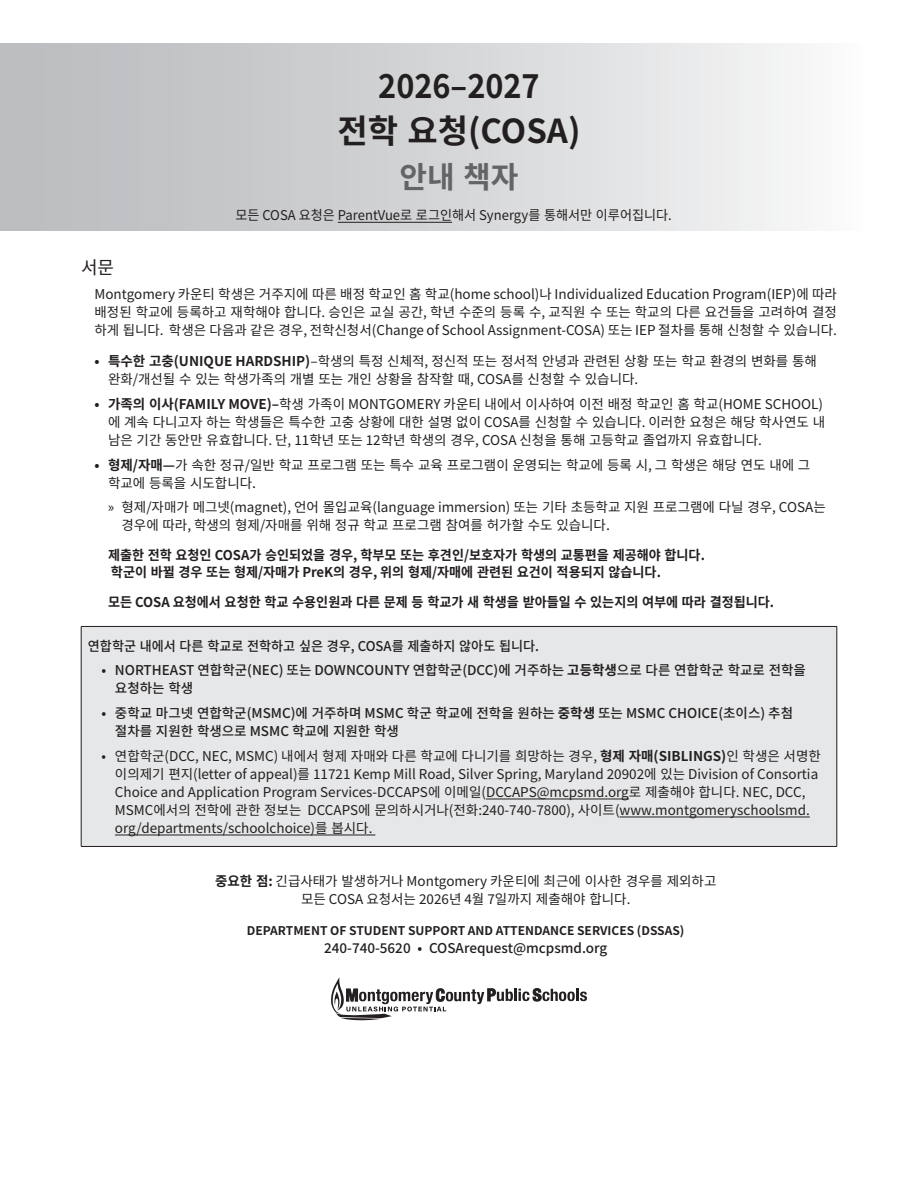
<style>
.page{position:relative;width:918px;height:1188px;background:#fff}
.page>*{position:absolute;margin:0;border:0;box-sizing:border-box;transform-origin:0 0}
.t1{font:700 33px/45px "Source Han Sans KR";color:#231f20;text-align:center;scale:.93 1}
.t2{font:700 30px "Source Han Sans KR";color:#636466}
.t3{font:18px "Source Han Sans KR";color:#231f20}
.t4{font:13.5px/18px "Source Han Sans KR";color:#231f20}
.t5{font:500 13.5px/18px "Source Han Sans KR";color:#231f20}
.t6{font:700 13.5px/16.5px "Source Han Sans KR";color:#231f20}
.t7{font:700 12px "Source Han Sans KR";color:#231f20}
.s1{font-weight:700}
.s2{font-size:14.25px}
</style>
<div class="page">
<div style="left:81px;top:626px;width:756px;height:220px;background:#e6e7e8"></div>
<hr style="left:81px;top:626px;width:756px;height:1px;background:#231f20">
<hr style="left:81px;top:627px;width:1px;height:219px;background:#231f20">
<hr style="left:837px;top:627px;width:1px;height:219px;background:#231f20">
<hr style="left:81px;top:846px;width:756px;height:1px;background:#231f20">
<hr style="left:486px;top:799px;width:143px;height:1px;background:#231f20">
<hr style="left:620px;top:817px;width:190px;height:1px;background:#231f20">
<hr style="left:115px;top:835px;width:260px;height:1px;background:#231f20">
<div style="left:1px;top:43px;width:864px;height:187px;background:linear-gradient(to right,#b5b7ba,#f7f7f8)"></div>
<hr style="left:338px;top:222px;width:114px;height:1px;background:#231f20">
<svg style="left:331px;top:977px;width:256px;height:43px"></svg>
<h1 class="t1" style="left:337px;top:64px;width:263px">2026–2027<br>전학 요청(COSA)</h1>
<h2 class="t2" style="left:400px;top:160px;width:120px">안내 책자</h2>
<p class="t4" style="left:235px;top:206px;width:438px">모든 COSA 요청은 ParentVue로 로그인해서 Synergy를 통해서만 이루어집니다.</p>
<h3 class="t3" style="left:81px;top:257px;width:35px">서문</h3>
<p class="t4" style="left:94px;top:285px;width:744px;text-align:justify">Montgomery 카운티 학생은 거주지에 따른 배정 학교인 홈 학교(home school)나 Individualized Education Program(IEP)에 따라 배정된 학교에 등록하고 재학해야 합니다. 승인은 교실 공간, 학년 수준의 등록 수, 교직원 수 또는 학교의 다른 요건들을 고려하여 결정 하게 됩니다. 학생은 다음과 같은 경우, 전학신청서(Change of School Assignment-COSA) 또는 IEP 절차를 통해 신청할 수 있습니다.</p>
<p class="t4" style="left:108px;top:352px;width:710px;text-indent:-14px"><span class="s1">• 특수한 고충(UNIQUE HARDSHIP)</span>–학생의 특정 신체적, 정신적 또는 정서적 안녕과 관련된 상황 또는 학교 환경의 변화를 통해 완화/개선될 수 있는 학생가족의 개별 또는 개인 상황을 참작할 때, COSA를 신청할 수 있습니다.</p>
<p class="t4" style="left:108px;top:395px;width:719px;text-indent:-14px"><span class="s1">• 가족의 이사(FAMILY MOVE)–</span>학생 가족이 MONTGOMERY 카운티 내에서 이사하여 이전 배정 학교인 홈 학교(HOME SCHOOL) 에 계속 다니고자 하는 학생들은 특수한 고충 상황에 대한 설명 없이 COSA를 신청할 수 있습니다. 이러한 요청은 해당 학사연도 내 남은 기간 동안만 유효합니다. 단, 11학년 또는 12학년 학생의 경우, COSA 신청을 통해 고등학교 졸업까지 유효합니다.</p>
<p class="t4" style="left:108px;top:456px;width:704px;text-indent:-14px"><span class="s1">• 형제/자매—</span>가 속한 정규/일반 학교 프로그램 또는 특수 교육 프로그램이 운영되는 학교에 등록 시, 그 학생은 해당 연도 내에 그 학교에 등록을 시도합니다<span class="s2">.</span></p>
<p class="t4" style="left:121px;top:499px;width:706px;text-indent:-14px">» 형제/자매가 메그넷(magnet), 언어 몰입교육(language immersion) 또는 기타 초등학교 지원 프로그램에 다닐 경우, COSA는 경우에 따라, 학생의 형제/자매를 위해 정규 학교 프로그램 참여를 허가할 수도 있습니다<span class="s2">.</span></p>
<p class="t6" style="left:108px;top:547px;width:598px">제출한 전학 요청인 COSA가 승인되었을 경우, 학부모 또는 후견인/보호자가 학생의 교통편을 제공해야 합니다. 학군이 바뀔 경우 또는 형제/자매가 PreK의 경우, 위의 형제/자매에 관련된 요건이 적용되지 않습니다.</p>
<p class="t6" style="left:108px;top:594px;width:668px">모든 COSA 요청에서 요청한 학교 수용인원과 다른 문제 등 학교가 새 학생을 받아들일 수 있는지의 여부에 따라 결정됩니다.</p>
<p class="t5" style="left:88px;top:637px;width:453px">연합학군 내에서 다른 학교로 전학하고 싶은 경우, COSA를 제출하지 않아도 됩니다.</p>
<p class="t5" style="left:115px;top:662px;width:693px;text-indent:-14px">• NORTHEAST 연합학군(NEC) 또는 DOWNCOUNTY 연합학군(DCC)에 거주하는 <span class="s1">고등학생</span>으로 다른 연합학군 학교로 전학을 요청하는 학생</p>
<p class="t5" style="left:115px;top:705px;width:680px;text-indent:-14px">• 중학교 마그넷 연합학군(MSMC)에 거주하며 MSMC 학군 학교에 전학을 원하는 <span class="s1">중학생</span> 또는 MSMC CHOICE(초이스) 추첨 절차를 지원한 학생으로 MSMC 학교에 지원한 학생</p>
<p class="t4" style="left:115px;top:747px;width:707px;text-indent:-14px">• 연합학군(DCC, NEC, MSMC) 내에서 형제 자매와 다른 학교에 다니기를 희망하는 경우, <span class="s1">형제 자매(SIBLINGS)</span>인 학생은 서명한 이의제기 편지(letter of appeal)를 11721 Kemp Mill Road, Silver Spring, Maryland 20902에 있는 Division of Consortia Choice and Application Program Services-DCCAPS에 이메일(DCCAPS@mcpsmd.org로 제출해야 합니다. NEC, DCC, MSMC에서의 전학에 관한 정보는 DCCAPS에 문의하시거나(전화:240-740-7800), 사이트(www.montgomeryschoolsmd. org/departments/schoolchoice)를 봅시다.</p>
<p class="t4" style="left:215px;top:872px;width:503px;text-align:center"><span class="s1">중요한 점:</span> 긴급사태가 발생하거나 Montgomery 카운티에 최근에 이사한 경우를 제외하고 모든 COSA 요청서는 2026년 4월 7일까지 제출해야 합니다.</p>
<p class="t7" style="left:247px;top:924px;width:439px">DEPARTMENT OF STUDENT SUPPORT AND ATTENDANCE SERVICES (DSSAS)</p>
<p class="t5" style="left:324px;top:939px;width:285px">240-740-5620 • COSArequest@mcpsmd.org</p>
</div>
